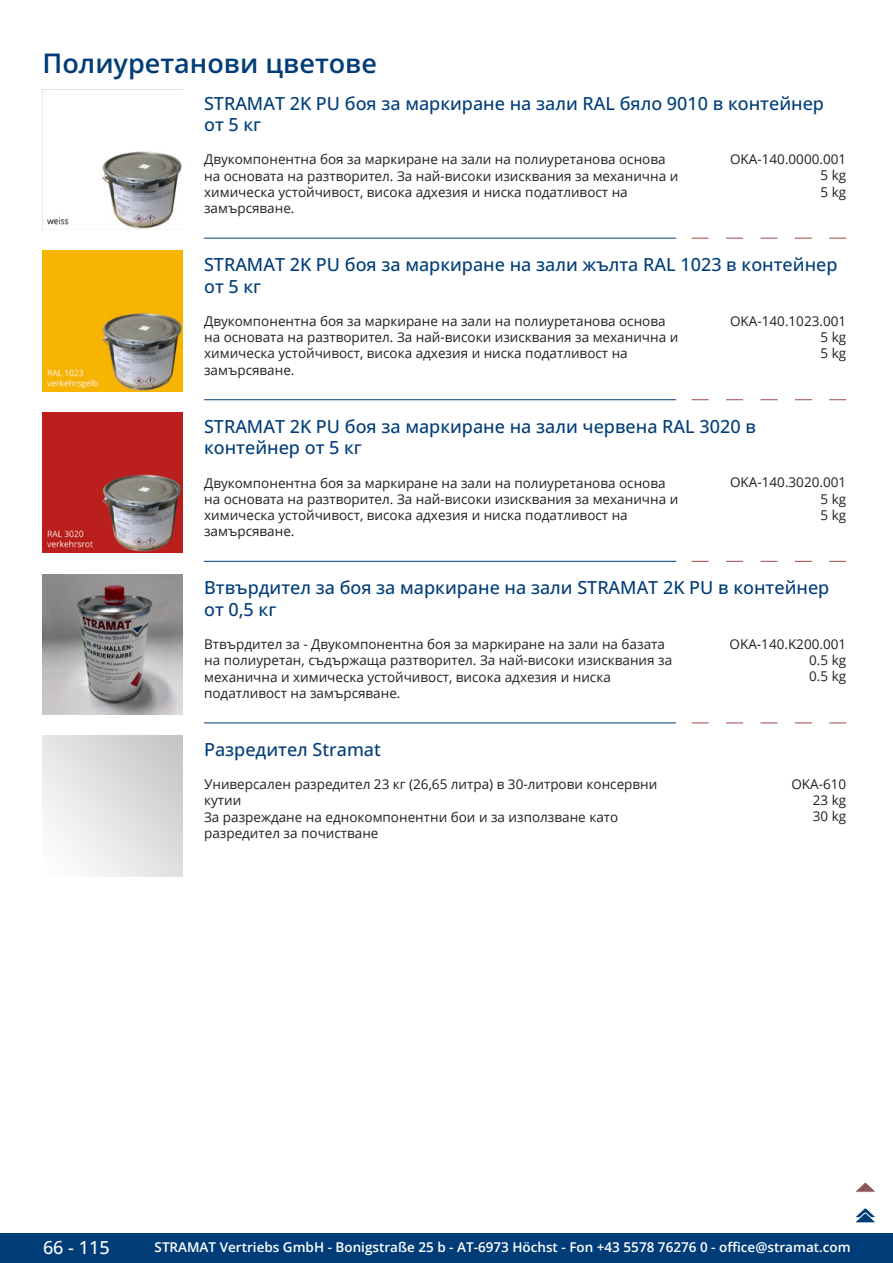
<style>
.page{position:relative;width:893px;height:1263px;background:#fff}
.page>*{position:absolute;margin:0;border:0;box-sizing:border-box;transform-origin:0 0}
.GruppeName{font:600 27px "Open Sans";color:#003d78}
.ArtikelName{font:500 18px/21.6px "Open Sans";color:#003d78}
.t1{font:500 18px "Open Sans";color:#fff}
.Beschreibung{font:13.5px/16.2px "Open Sans";color:#231f20}
.ArtikelNummer{font:13.5px "Open Sans";color:#231f20}
.t2{font:600 13.5px "Open Sans";color:#fff}
</style>
<div class="page">
<div style="left:0;top:1233px;width:893px;height:30px;background:#003d78"></div>
<img style="left:43px;top:89px;width:140px;height:141px">
<img style="left:43px;top:251px;width:140px;height:140px">
<svg style="left:692px;top:238px;width:17px;height:1px"></svg>
<svg style="left:726px;top:238px;width:17px;height:1px"></svg>
<svg style="left:760px;top:238px;width:17px;height:1px"></svg>
<svg style="left:795px;top:238px;width:17px;height:1px"></svg>
<svg style="left:829px;top:238px;width:17px;height:1px"></svg>
<hr style="left:204px;top:238px;width:472px;height:1px;background:#003d78">
<img style="left:43px;top:412px;width:140px;height:141px">
<svg style="left:692px;top:399px;width:17px;height:1px"></svg>
<svg style="left:726px;top:399px;width:17px;height:1px"></svg>
<svg style="left:760px;top:399px;width:17px;height:1px"></svg>
<svg style="left:795px;top:399px;width:17px;height:1px"></svg>
<svg style="left:829px;top:399px;width:17px;height:1px"></svg>
<hr style="left:204px;top:399px;width:472px;height:1px;background:#003d78">
<img style="left:43px;top:574px;width:140px;height:140px">
<svg style="left:692px;top:561px;width:17px;height:1px"></svg>
<svg style="left:726px;top:561px;width:17px;height:1px"></svg>
<svg style="left:760px;top:561px;width:17px;height:1px"></svg>
<svg style="left:795px;top:561px;width:17px;height:1px"></svg>
<svg style="left:829px;top:561px;width:17px;height:1px"></svg>
<hr style="left:204px;top:561px;width:472px;height:1px;background:#003d78">
<svg style="left:692px;top:723px;width:17px;height:1px"></svg>
<svg style="left:726px;top:723px;width:17px;height:1px"></svg>
<svg style="left:760px;top:723px;width:17px;height:1px"></svg>
<svg style="left:795px;top:723px;width:17px;height:1px"></svg>
<svg style="left:829px;top:723px;width:17px;height:1px"></svg>
<hr style="left:204px;top:723px;width:472px;height:1px;background:#003d78">
<svg style="left:856px;top:1183px;width:19px;height:9px"></svg>
<svg style="left:855px;top:1208px;width:21px;height:15px"></svg>
<p class="GruppeName" style="left:43px;top:44px;width:336px">Полиуретанови цветове</p>
<p class="ArtikelName" style="left:204px;top:92px;width:621px">STRAMAT 2K PU боя за маркиране на зали RAL бяло 9010 в контейнер от 5 кг</p>
<p class="Beschreibung" style="left:204px;top:151px;width:476px">Двукомпонентна боя за маркиране на зали на полиуретанова основа на основата на разтворител. За най-високи изисквания за механична и химическа устойчивост, висока адхезия и ниска податливост на замърсяване.</p>
<p class="ArtikelNummer" style="left:730px;top:150px;width:118px">OKA-140.0000.001</p>
<p class="ArtikelNummer" style="left:820px;top:166px;width:27px">5 kg</p>
<p class="ArtikelNummer" style="left:820px;top:182px;width:27px">5 kg</p>
<p class="ArtikelName" style="left:204px;top:253px;width:635px">STRAMAT 2K PU боя за маркиране на зали жълта RAL 1023 в контейнер от 5 кг</p>
<p class="Beschreibung" style="left:204px;top:313px;width:476px">Двукомпонентна боя за маркиране на зали на полиуретанова основа на основата на разтворител. За най-високи изисквания за механична и химическа устойчивост, висока адхезия и ниска податливост на замърсяване.</p>
<p class="ArtikelNummer" style="left:730px;top:312px;width:118px">OKA-140.1023.001</p>
<p class="ArtikelNummer" style="left:820px;top:328px;width:27px">5 kg</p>
<p class="ArtikelNummer" style="left:820px;top:344px;width:27px">5 kg</p>
<p class="ArtikelName" style="left:204px;top:415px;width:553px">STRAMAT 2K PU боя за маркиране на зали червена RAL 3020 в контейнер от 5 кг</p>
<p class="Beschreibung" style="left:204px;top:474px;width:476px">Двукомпонентна боя за маркиране на зали на полиуретанова основа на основата на разтворител. За най-високи изисквания за механична и химическа устойчивост, висока адхезия и ниска податливост на замърсяване.</p>
<p class="ArtikelNummer" style="left:730px;top:473px;width:118px">OKA-140.3020.001</p>
<p class="ArtikelNummer" style="left:820px;top:489px;width:27px">5 kg</p>
<p class="ArtikelNummer" style="left:820px;top:506px;width:27px">5 kg</p>
<p class="ArtikelName" style="left:204px;top:576px;width:627px">Втвърдител за боя за маркиране на зали STRAMAT 2K PU в контейнер от 0,5 кг</p>
<p class="Beschreibung" style="left:204px;top:636px;width:470px">Втвърдител за - Двукомпонентна боя за маркиране на зали на базата на полиуретан, съдържаща разтворител. За най-високи изисквания за механична и химическа устойчивост, висока адхезия и ниска податливост на замърсяване.</p>
<p class="ArtikelNummer" style="left:730px;top:635px;width:118px">OKA-140.K200.001</p>
<p class="ArtikelNummer" style="left:809px;top:651px;width:39px">0.5 kg</p>
<p class="ArtikelNummer" style="left:809px;top:667px;width:39px">0.5 kg</p>
<p class="ArtikelName" style="left:204px;top:738px;width:178px">Разредител Stramat</p>
<p class="Beschreibung" style="left:204px;top:776px;width:455px">Универсален разредител 23 кг (26,65 литра) в 30-литрови консервни кутии<br>За разреждане на еднокомпонентни бои и за използване като разредител за почистване</p>
<p class="ArtikelNummer" style="left:791px;top:775px;width:56px">OKA-610</p>
<p class="ArtikelNummer" style="left:813px;top:791px;width:35px">23 kg</p>
<p class="ArtikelNummer" style="left:813px;top:807px;width:35px">30 kg</p>
<h2 class="t1" style="left:43px;top:1234px;width:68px">66 - 115</h2>
<p class="t2" style="left:155px;top:1238px;width:698px">STRAMAT Vertriebs GmbH - Bonigstraße 25 b - AT-6973 Höchst - Fon +43 5578 76276 0 - office@stramat.com</p>
</div>
